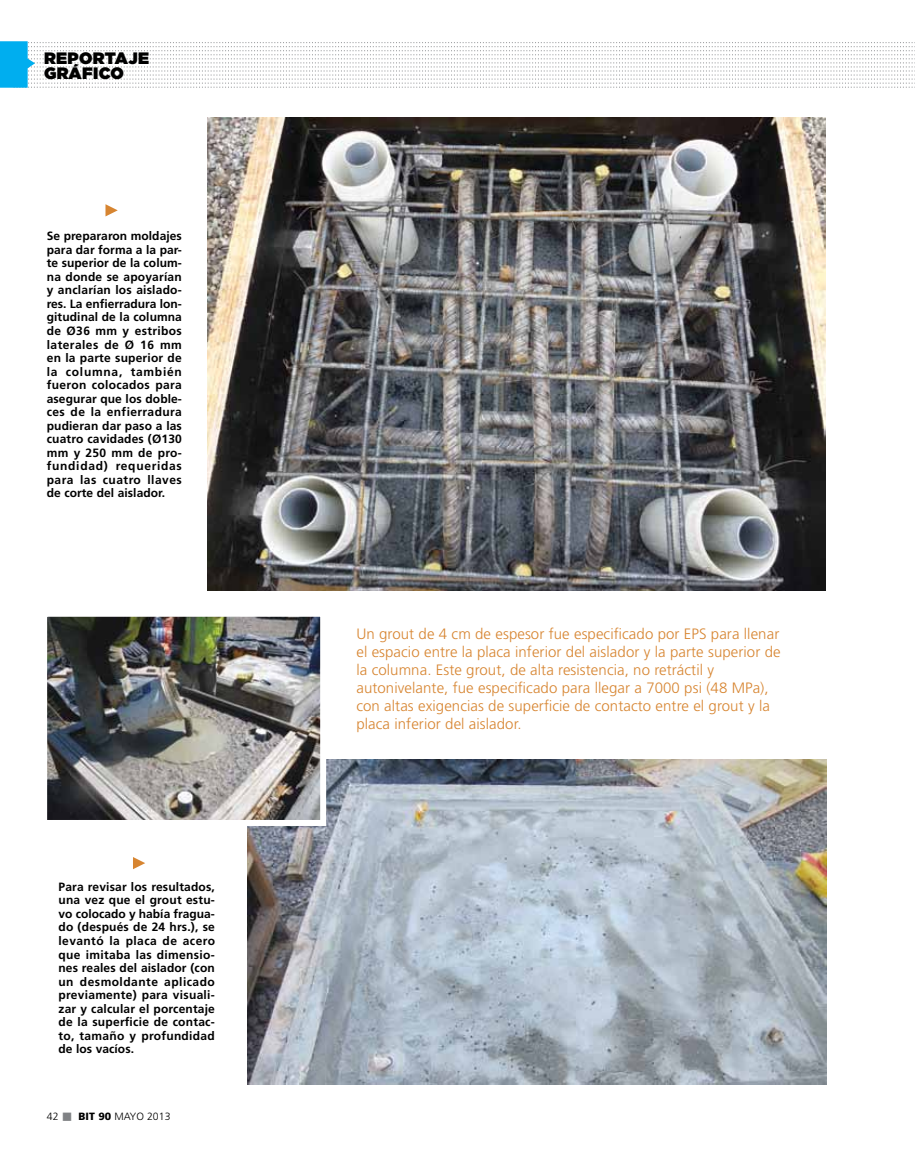
<style>
.page{position:relative;width:915px;height:1170px;background:#fff}
.page>*{position:absolute;margin:0;border:0;box-sizing:border-box;transform-origin:0 0}
.t1{font:900 16.5px/15px "Gotham";letter-spacing:.02em;color:#000}
.t2{font:300 15px/18px "Frutiger";letter-spacing:.005em;color:#d78531}
.t3{font:700 12px/13.5px "Frutiger";letter-spacing:.025em;color:#000;text-align:justify}
.t4{font:300 10.5px "Frutiger";letter-spacing:.005em;color:#000}
.s1{color:#808285}
.s2{font-weight:900}
</style>
<div class="page">
<svg style="left:105px;top:204px;width:13px;height:12px"></svg>
<svg style="left:0;top:41px;width:913px;height:47px"></svg>
<img style="left:207px;top:118px;width:618px;height:472px">
<img style="left:248px;top:759px;width:578px;height:324px">
<img style="left:48px;top:617px;width:271px;height:201px">
<div style="left:41px;top:610px;width:285px;height:215px;border:6px solid #fff"></div>
<svg style="left:133px;top:857px;width:12px;height:12px"></svg>
<h1 class="t1" style="left:44px;top:50px;width:106px">REPORTAJE<br>GRÁFICO</h1>
<p class="t3" style="left:47px;top:229px;width:137px">Se prepararon moldajes para dar forma a la par&shy;te superior de la colum&shy;na donde se apoyarían y anclarían los aislado&shy;res. La enfierradura lon&shy;gitudinal de la columna de Ø36 mm y estribos laterales de Ø 16 mm en la parte superior de la columna, también fueron colocados para asegurar que los doble&shy;ces de la enfierradura pudieran dar paso a las cuatro cavidades (Ø130 mm y 250 mm de pro&shy;fundidad) requeridas para las cuatro llaves de corte del aislador.</p>
<p class="t3" style="left:58px;top:879px;width:158px">Para revisar los resultados, una vez que el grout estu&shy;vo colocado y había fragua&shy;do (después de 24 hrs.), se levantó la placa de acero que imitaba las dimensio&shy;nes reales del aislador (con un desmoldante aplicado previamente) para visuali&shy;zar y calcular el porcentaje de la superficie de contac&shy;to, tamaño y profundidad de los vacíos.</p>
<p class="t4" style="left:47px;top:1110px;width:125px">42 <span class="s1">■</span> <span class="s2">BIT 90</span> mayo 2013</p>
<p class="t2" style="left:356px;top:625px;width:425px">Un grout de 4 cm de espesor fue especificado por EPS para llenar el espacio entre la placa inferior del aislador y la parte superior de la columna. Este grout, de alta resistencia, no retráctil y autonivelante, fue especificado para llegar a 7000 psi (48 M Pa), con altas exigencias de superficie de contacto entre el grout y la placa inferior del aislador.</p>
</div>
